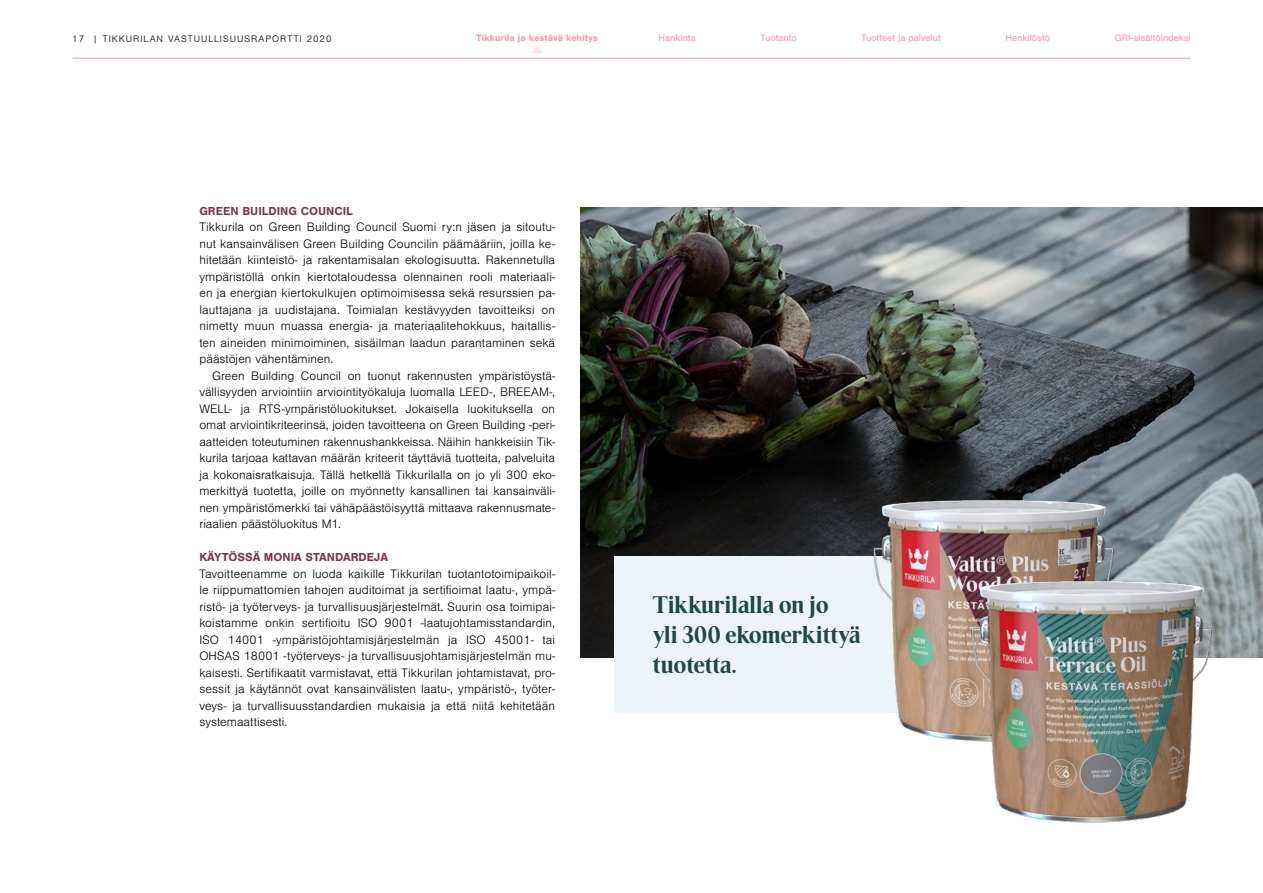
<style>
.page{position:relative;width:1263px;height:893px;background:#fff}
.page>*{position:absolute;margin:0;border:0;box-sizing:border-box;transform-origin:0 0}
.t1{font:24px/30px "Tikkurila Consumer Serif";letter-spacing:.005em;color:#204840}
.t2{font:300 12.75px/16.5px "Nimbus San";letter-spacing:.005em;color:#000;text-align:justify}
.t3{font:700 12px "Nimbus San";color:#7e3645}
.t4{font:9.75px "Nimbus San";color:#ff98a8}
.t5{font:300 9.75px "Nimbus San";letter-spacing:.1em;color:#000}
.t6{font:700 9.75px "Nimbus San";color:#ff98a8}
</style>
<div class="page">
<img style="left:581px;top:207px;width:682px;height:450px">
<div style="left:614px;top:556px;width:317px;height:156px;background:#ecf4f8"></div>
<img style="left:839px;top:466px;width:309px;height:271px">
<img style="left:936px;top:547px;width:310px;height:276px">
<hr style="left:72px;top:58px;width:1119px;height:1px;background:#ff98a8">
<svg style="left:532px;top:47px;width:11px;height:6px"></svg>
<p class="t5" style="left:72px;top:34px;width:261px">17 | TIKKURILAN VASTUULLISUUSRAPORTTI 2020</p>
<p class="t6" style="left:476px;top:32px;width:123px">Tikkurila ja kestävä kehitys</p>
<p class="t4" style="left:658px;top:32px;width:39px">Hankinta</p>
<p class="t4" style="left:760px;top:32px;width:38px">Tuotanto</p>
<p class="t4" style="left:861px;top:32px;width:81px">Tuotteet ja palvelut</p>
<p class="t4" style="left:1005px;top:32px;width:46px">Henkilöstö</p>
<p class="t4" style="left:1115px;top:32px;width:77px">GRI-sisältöindeksi</p>
<p class="t3" style="left:199px;top:204px;width:155px">GREEN BUILDING COUNCIL</p>
<p class="t2" style="left:199px;top:219px;width:357px">Tikkurila on Green Building Council Suomi ry:n jäsen ja sitoutu&shy;nut kansainvälisen Green Building Councilin päämääriin, joilla ke&shy;hitetään kiinteistö- ja rakentamisalan ekologisuutta. Rakennetulla ympäristöllä onkin kiertotaloudessa olennainen rooli materiaali&shy;en ja energian kiertokulkujen optimoimisessa sekä resurssien pa&shy;lauttajana ja uudistajana. Toimialan kestävyyden tavoitteiksi on nimetty muun muassa energia- ja materiaalitehokkuus, haitallis&shy;ten aineiden minimoiminen, sisäilman laadun parantaminen sekä päästöjen vähentäminen.</p>
<p class="t2" style="left:199px;top:367px;width:357px;text-indent:13px">Green Building Council on tuonut rakennusten ympäristöystä&shy;vällisyyden arviointiin arviointityökaluja luomalla LEED-, BREEAM-, WELL- ja RTS-ympäristöluokitukset. Jokaisella luokituksella on omat arviointikriteerinsä, joiden tavoitteena on Green Building -peri&shy;aatteiden toteutuminen rakennushankkeissa. Näihin hankkeisiin Tik&shy;kurila tarjoaa kattavan määrän kriteerit täyttäviä tuotteita, palveluita ja kokonaisratkaisuja. Tällä hetkellä Tikkurilalla on jo yli 300 eko&shy;merkittyä tuotetta, joille on myönnetty kansallinen tai kansainväli&shy;nen ympäristömerkki tai vähäpäästöisyyttä mittaava rakennusmate&shy;riaalien päästöluokitus M1.</p>
<p class="t3" style="left:199px;top:550px;width:190px">KÄYTÖSSÄ MONIA STANDARDEJA</p>
<p class="t2" style="left:199px;top:565px;width:357px">Tavoitteenamme on luoda kaikille Tikkurilan tuotantotoimipaikoil&shy;le riippumattomien tahojen auditoimat ja sertifioimat laatu-, ympä&shy;ristö- ja työterveys- ja turvallisuusjärjestelmät. Suurin osa toimipai&shy;koistamme onkin sertifioitu ISO 9001 -laatujohtamisstandardin, ISO 14001 -ympäristöjohtamisjärjestelmän ja ISO 45001- tai OHSAS 18001 -työterveys- ja turvallisuusjohtamisjärjestelmän mu&shy;kaisesti. Sertifikaatit varmistavat, että Tikkurilan johtamistavat, pro&shy;sessit ja käytännöt ovat kansainvälisten laatu-, ympäristö-, työter&shy;veys- ja turvallisuusstandardien mukaisia ja että niitä kehitetään systemaattisesti.</p>
<h1 class="t1" style="left:653px;top:590px;width:209px">Tikkurilalla on jo<br>yli 300 ekomerkittyä tuotetta.</h1>
</div>
